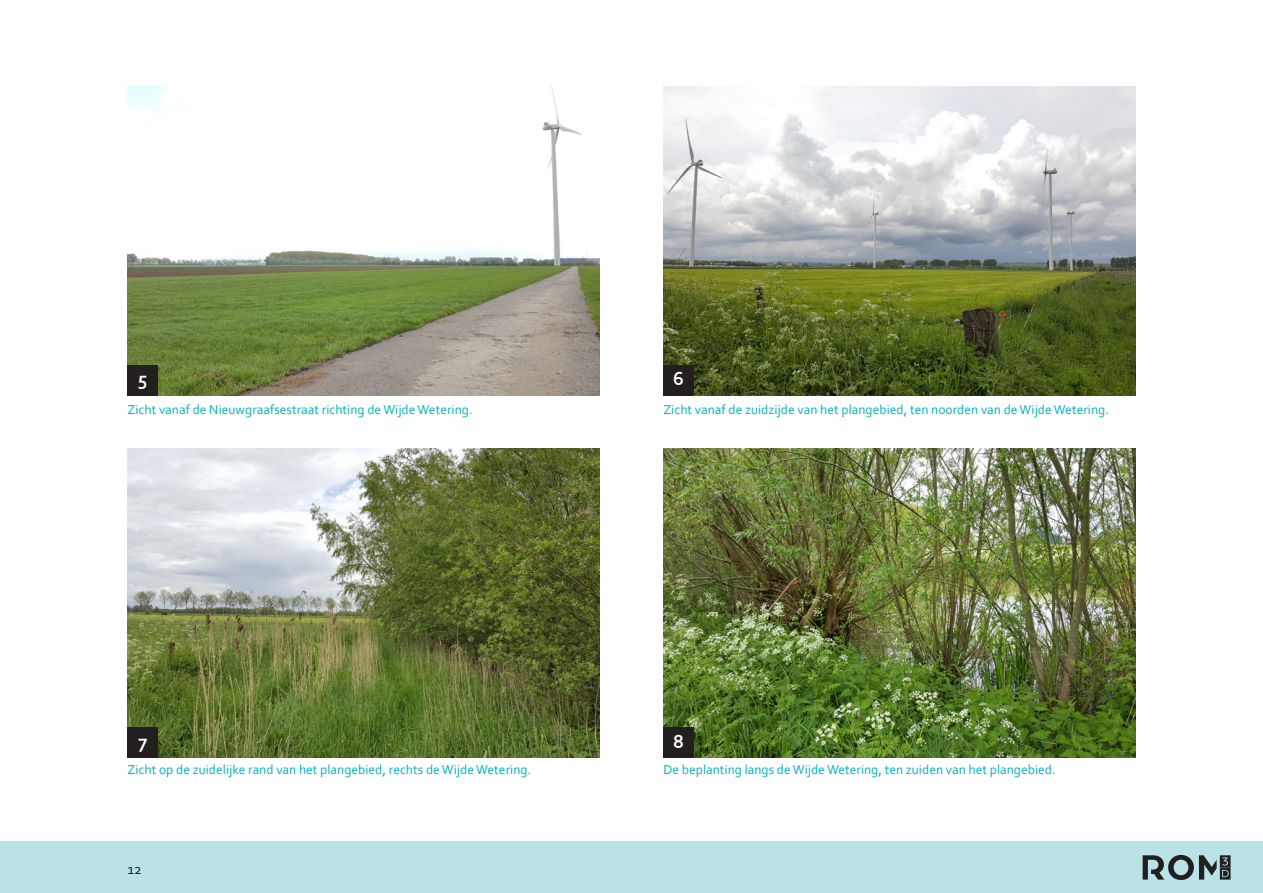
<style>
.page{position:relative;width:1263px;height:893px;background:#fff}
.page>*{position:absolute;margin:0;border:0;box-sizing:border-box;transform-origin:0 0}
.t1{font:700 19.65px "Corbel";color:#fff}
.t2{font:15px "Corbel";color:#231f20}
.t3{font:13.5px "Corbel";color:#00b3bd}
</style>
<div class="page">
<div style="left:0;top:842px;width:1263px;height:51px;background:#bae3e7"></div>
<svg style="left:1143px;top:855px;width:87px;height:25px"></svg>
<img style="left:128px;top:448px;width:472px;height:309px">
<img style="left:663px;top:448px;width:472px;height:309px">
<div style="left:128px;top:727px;width:30px;height:30px;background:#231f20"></div>
<div style="left:663px;top:727px;width:30px;height:30px;background:#231f20"></div>
<img style="left:128px;top:86px;width:472px;height:309px">
<img style="left:663px;top:86px;width:472px;height:309px">
<div style="left:127px;top:365px;width:30px;height:30px;background:#231f20"></div>
<div style="left:663px;top:365px;width:30px;height:30px;background:#231f20"></div>
<h1 class="t1" style="left:138px;top:367px;width:11px">5</h1>
<h1 class="t1" style="left:673px;top:367px;width:12px">6</h1>
<p class="t3" style="left:128px;top:401px;width:347px">Zicht vanaf de Nieuwgraafsestraat richting de Wijde Wetering.</p>
<p class="t3" style="left:663px;top:401px;width:447px">Zicht vanaf de zuidzijde van het plangebied, ten noorden van de Wijde Wetering.</p>
<h1 class="t1" style="left:138px;top:729px;width:11px">7</h1>
<h1 class="t1" style="left:673px;top:729px;width:12px">8</h1>
<p class="t3" style="left:128px;top:761px;width:405px">Zicht op de zuidelijke rand van het plangebied, rechts de Wijde Wetering.</p>
<p class="t3" style="left:663px;top:761px;width:394px">De beplanting langs de Wijde Wetering, ten zuiden van het plangebied.</p>
<p class="t2" style="left:128px;top:859px;width:16px">12</p>
</div>
